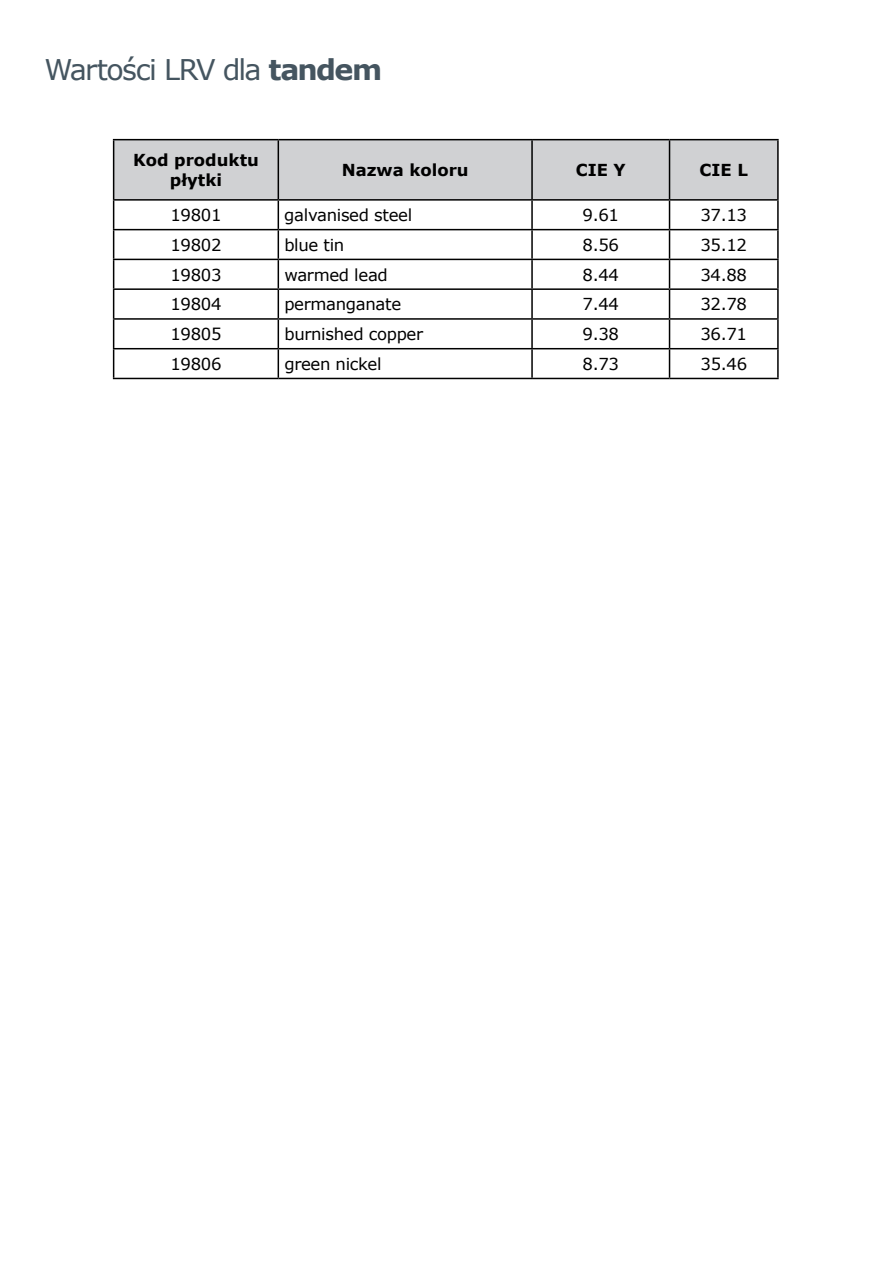
<style>
.page{position:relative;width:893px;height:1263px;background:#fff}
.page>*{position:absolute;margin:0;border:0;box-sizing:border-box;transform-origin:0 0}
.t1{font:28.5px "Verdana";letter-spacing:-.055em;color:#455560}
.t2{font:16.5px "Verdana";letter-spacing:-.02em;color:#000}
.t3{font:700 16.5px/19.8px "Verdana";color:#000;text-align:center}
.s1{font-weight:700}
</style>
<div class="page">
<hr style="left:113px;top:139px;width:165px;height:1px;background:#000">
<hr style="left:278px;top:139px;width:254px;height:1px;background:#000">
<hr style="left:532px;top:139px;width:137px;height:1px;background:#000">
<hr style="left:669px;top:139px;width:110px;height:1px;background:#000">
<hr style="left:777px;top:140px;width:2px;height:59px;background:#000">
<hr style="left:669px;top:199px;width:110px;height:2px;background:#000">
<hr style="left:777px;top:201px;width:2px;height:28px;background:#000">
<hr style="left:669px;top:229px;width:110px;height:1px;background:#000">
<hr style="left:777px;top:230px;width:2px;height:29px;background:#000">
<hr style="left:669px;top:259px;width:110px;height:1px;background:#000">
<hr style="left:777px;top:260px;width:2px;height:28px;background:#000">
<hr style="left:669px;top:288px;width:110px;height:2px;background:#000">
<hr style="left:777px;top:290px;width:2px;height:28px;background:#000">
<hr style="left:669px;top:318px;width:110px;height:2px;background:#000">
<hr style="left:777px;top:320px;width:2px;height:28px;background:#000">
<hr style="left:669px;top:348px;width:110px;height:1px;background:#000">
<svg style="left:113px;top:140px;width:665px;height:238px"></svg>
<hr style="left:777px;top:349px;width:2px;height:29px;background:#000">
<hr style="left:113px;top:378px;width:165px;height:1px;background:#000">
<hr style="left:278px;top:378px;width:254px;height:1px;background:#000">
<hr style="left:532px;top:378px;width:137px;height:1px;background:#000">
<hr style="left:669px;top:378px;width:110px;height:1px;background:#000">
<h1 class="t1" style="left:44px;top:50px;width:339px">Wartości LRV dla <span class="s1">tandem</span></h1>
<p class="t3" style="left:133px;top:150px;width:127px">Kod produktu płytki</p>
<p class="t3" style="left:342px;top:160px;width:129px">Nazwa koloru</p>
<p class="t3" style="left:576px;top:160px;width:52px">CIE Y</p>
<p class="t3" style="left:699px;top:160px;width:50px">CIE L</p>
<p class="t2" style="left:170px;top:204px;width:53px">19801</p>
<p class="t2" style="left:284px;top:204px;width:129px">galvanised steel</p>
<p class="t2" style="left:582px;top:204px;width:38px">9.61</p>
<p class="t2" style="left:700px;top:204px;width:48px">37.13</p>
<p class="t2" style="left:170px;top:233px;width:53px">19802</p>
<p class="t2" style="left:284px;top:233px;width:62px">blue tin</p>
<p class="t2" style="left:583px;top:233px;width:38px">8.56</p>
<p class="t2" style="left:700px;top:233px;width:48px">35.12</p>
<p class="t2" style="left:170px;top:263px;width:53px">19803</p>
<p class="t2" style="left:284px;top:263px;width:105px">warmed lead</p>
<p class="t2" style="left:583px;top:263px;width:38px">8.44</p>
<p class="t2" style="left:700px;top:263px;width:48px">34.88</p>
<p class="t2" style="left:170px;top:293px;width:53px">19804</p>
<p class="t2" style="left:284px;top:293px;width:118px">permanganate</p>
<p class="t2" style="left:583px;top:293px;width:38px">7.44</p>
<p class="t2" style="left:700px;top:293px;width:48px">32.78</p>
<p class="t2" style="left:170px;top:323px;width:53px">19805</p>
<p class="t2" style="left:284px;top:323px;width:140px">burnished copper</p>
<p class="t2" style="left:583px;top:323px;width:38px">9.38</p>
<p class="t2" style="left:700px;top:323px;width:48px">36.71</p>
<p class="t2" style="left:170px;top:353px;width:53px">19806</p>
<p class="t2" style="left:284px;top:353px;width:99px">green nickel</p>
<p class="t2" style="left:583px;top:353px;width:38px">8.73</p>
<p class="t2" style="left:700px;top:353px;width:48px">35.46</p>
</div>
